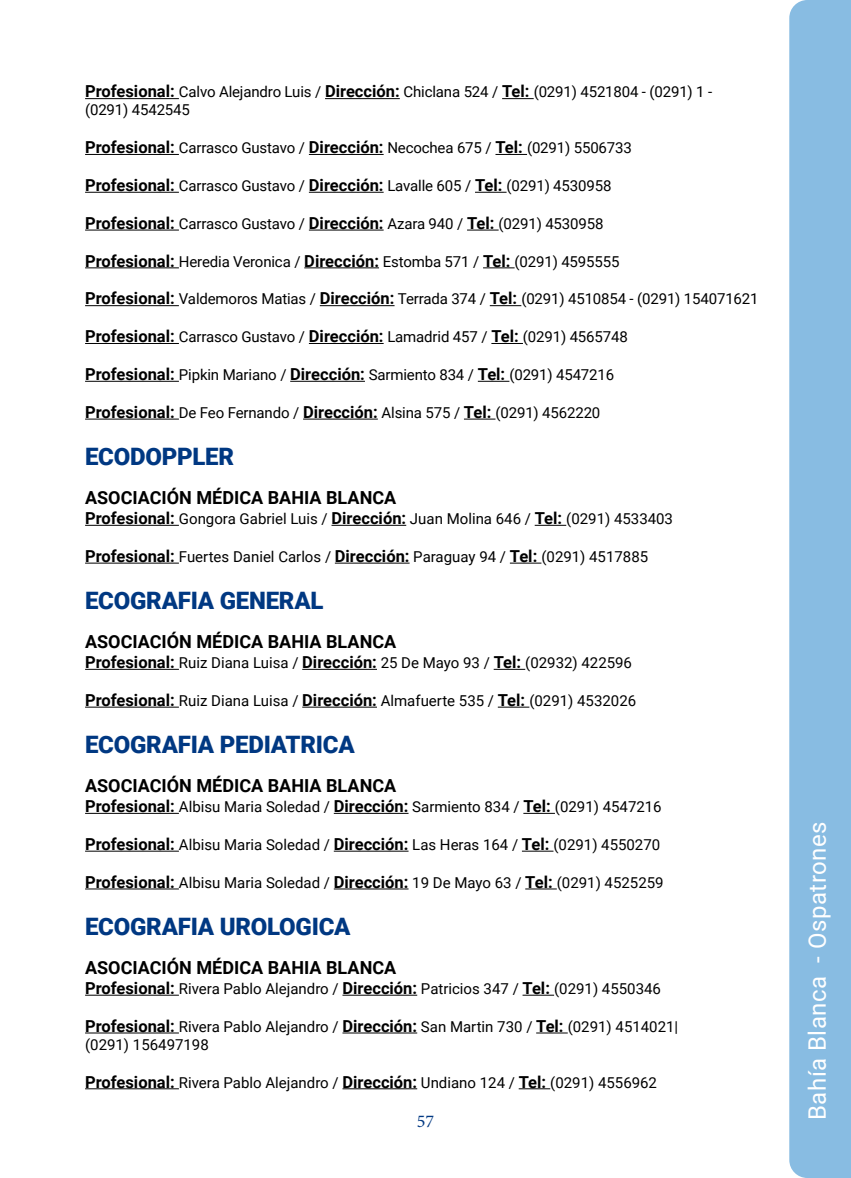
<style>
.page{position:relative;width:851px;height:1178px;background:#fff}
.page>*{position:absolute;margin:0;border:0;box-sizing:border-box;transform-origin:0 0}
.t1{font:900 24px "Roboto";letter-spacing:-.01em;color:#003882}
.t2{font:24px "Roboto";letter-spacing:.02em;color:#fff}
.t3{font:700 18px "Roboto";color:#000}
.t4{font:18px "Minion Pro";color:#003882}
.t5{font:15px/18px "Roboto";letter-spacing:-.005em;color:#000}
.s1{font-weight:700;font-size:16.5px}
</style>
<div class="page">
<div style="left:789px;top:0;width:61px;height:1178px;background:#88bce2"></div>
<hr style="left:85px;top:98px;width:94px;height:1px;background:#000">
<hr style="left:325px;top:98px;width:75px;height:1px;background:#000">
<hr style="left:502px;top:98px;width:31px;height:1px;background:#000">
<hr style="left:85px;top:154px;width:94px;height:1px;background:#000">
<hr style="left:309px;top:154px;width:74px;height:1px;background:#000">
<hr style="left:495px;top:154px;width:32px;height:1px;background:#000">
<hr style="left:85px;top:192px;width:94px;height:1px;background:#000">
<hr style="left:309px;top:192px;width:74px;height:1px;background:#000">
<hr style="left:475px;top:192px;width:31px;height:1px;background:#000">
<hr style="left:85px;top:230px;width:94px;height:1px;background:#000">
<hr style="left:309px;top:230px;width:74px;height:1px;background:#000">
<hr style="left:467px;top:230px;width:31px;height:1px;background:#000">
<hr style="left:85px;top:267px;width:94px;height:1px;background:#000">
<hr style="left:304px;top:267px;width:75px;height:1px;background:#000">
<hr style="left:483px;top:267px;width:31px;height:1px;background:#000">
<hr style="left:85px;top:305px;width:94px;height:1px;background:#000">
<hr style="left:320px;top:305px;width:74px;height:1px;background:#000">
<hr style="left:489px;top:305px;width:32px;height:1px;background:#000">
<hr style="left:85px;top:343px;width:94px;height:1px;background:#000">
<hr style="left:309px;top:343px;width:74px;height:1px;background:#000">
<hr style="left:491px;top:343px;width:32px;height:1px;background:#000">
<hr style="left:85px;top:381px;width:94px;height:1px;background:#000">
<hr style="left:290px;top:381px;width:75px;height:1px;background:#000">
<hr style="left:478px;top:381px;width:31px;height:1px;background:#000">
<hr style="left:85px;top:419px;width:94px;height:1px;background:#000">
<hr style="left:303px;top:419px;width:75px;height:1px;background:#000">
<hr style="left:464px;top:419px;width:31px;height:1px;background:#000">
<hr style="left:85px;top:525px;width:94px;height:1px;background:#000">
<hr style="left:331px;top:525px;width:75px;height:1px;background:#000">
<hr style="left:534px;top:525px;width:32px;height:1px;background:#000">
<hr style="left:85px;top:563px;width:94px;height:1px;background:#000">
<hr style="left:335px;top:563px;width:74px;height:1px;background:#000">
<hr style="left:510px;top:563px;width:31px;height:1px;background:#000">
<hr style="left:85px;top:669px;width:94px;height:1px;background:#000">
<hr style="left:302px;top:669px;width:75px;height:1px;background:#000">
<hr style="left:493px;top:669px;width:32px;height:1px;background:#000">
<hr style="left:85px;top:707px;width:94px;height:1px;background:#000">
<hr style="left:302px;top:707px;width:75px;height:1px;background:#000">
<hr style="left:497px;top:707px;width:32px;height:1px;background:#000">
<hr style="left:85px;top:813px;width:94px;height:1px;background:#000">
<hr style="left:334px;top:813px;width:74px;height:1px;background:#000">
<hr style="left:523px;top:813px;width:32px;height:1px;background:#000">
<hr style="left:85px;top:851px;width:94px;height:1px;background:#000">
<hr style="left:334px;top:851px;width:74px;height:1px;background:#000">
<hr style="left:522px;top:851px;width:31px;height:1px;background:#000">
<hr style="left:85px;top:888px;width:94px;height:1px;background:#000">
<hr style="left:334px;top:888px;width:74px;height:1px;background:#000">
<hr style="left:525px;top:888px;width:31px;height:1px;background:#000">
<hr style="left:85px;top:995px;width:94px;height:1px;background:#000">
<hr style="left:342px;top:995px;width:75px;height:1px;background:#000">
<hr style="left:522px;top:995px;width:32px;height:1px;background:#000">
<hr style="left:85px;top:1032px;width:94px;height:1px;background:#000">
<hr style="left:342px;top:1032px;width:75px;height:1px;background:#000">
<hr style="left:536px;top:1032px;width:31px;height:1px;background:#000">
<hr style="left:85px;top:1088px;width:94px;height:1px;background:#000">
<hr style="left:342px;top:1088px;width:75px;height:1px;background:#000">
<hr style="left:518px;top:1088px;width:32px;height:1px;background:#000">
<p class="t5" style="left:85px;top:83px;width:628px"><span class="s1">Profesional:</span> Calvo Alejandro Luis / <span class="s1">Dirección:</span> Chiclana 524 / <span class="s1">Tel:</span> (0291) 4521804 - (0291) 1 - (0291) 4542545</p>
<p class="t5" style="left:85px;top:138px;width:548px"><span class="s1">Profesional:</span> Carrasco Gustavo / <span class="s1">Dirección:</span> Necochea 675 / <span class="s1">Tel:</span> (0291) 5506733</p>
<p class="t5" style="left:85px;top:176px;width:527px"><span class="s1">Profesional:</span> Carrasco Gustavo / <span class="s1">Dirección:</span> Lavalle 605 / <span class="s1">Tel:</span> (0291) 4530958</p>
<p class="t5" style="left:85px;top:214px;width:520px"><span class="s1">Profesional:</span> Carrasco Gustavo / <span class="s1">Dirección:</span> Azara 940 / <span class="s1">Tel:</span> (0291) 4530958</p>
<p class="t5" style="left:85px;top:252px;width:536px"><span class="s1">Profesional:</span> Heredia Veronica / <span class="s1">Dirección:</span> Estomba 571 / <span class="s1">Tel:</span> (0291) 4595555</p>
<p class="t5" style="left:85px;top:290px;width:675px"><span class="s1">Profesional:</span> Valdemoros Matias / <span class="s1">Dirección:</span> Terrada 374 / <span class="s1">Tel:</span> (0291) 4510854 - (0291) 154071621</p>
<p class="t5" style="left:85px;top:327px;width:544px"><span class="s1">Profesional:</span> Carrasco Gustavo / <span class="s1">Dirección:</span> Lamadrid 457 / <span class="s1">Tel:</span> (0291) 4565748</p>
<p class="t5" style="left:85px;top:365px;width:530px"><span class="s1">Profesional:</span> Pipkin Mariano / <span class="s1">Dirección:</span> Sarmiento 834 / <span class="s1">Tel:</span> (0291) 4547216</p>
<p class="t5" style="left:85px;top:403px;width:516px"><span class="s1">Profesional:</span> De Feo Fernando / <span class="s1">Dirección:</span> Alsina 575 / <span class="s1">Tel:</span> (0291) 4562220</p>
<h1 class="t1" style="left:85px;top:439px;width:150px">ECODOPPLER</h1>
<p class="t3" style="left:85px;top:485px;width:312px">ASOCIACIÓN MÉDICA BAHIA BLANCA</p>
<p class="t5" style="left:85px;top:509px;width:589px"><span class="s1">Profesional:</span> Gongora Gabriel Luis / <span class="s1">Dirección:</span> Juan Molina 646 / <span class="s1">Tel:</span> (0291) 4533403</p>
<p class="t5" style="left:85px;top:547px;width:564px"><span class="s1">Profesional:</span> Fuertes Daniel Carlos / <span class="s1">Dirección:</span> Paraguay 94 / <span class="s1">Tel:</span> (0291) 4517885</p>
<h1 class="t1" style="left:85px;top:583px;width:240px">ECOGRAFIA GENERAL</h1>
<p class="t3" style="left:85px;top:629px;width:312px">ASOCIACIÓN MÉDICA BAHIA BLANCA</p>
<p class="t5" style="left:85px;top:653px;width:548px"><span class="s1">Profesional:</span> Ruiz Diana Luisa / <span class="s1">Dirección:</span> 25 De Mayo 93 / <span class="s1">Tel:</span> (02932) 422596</p>
<p class="t5" style="left:85px;top:691px;width:552px"><span class="s1">Profesional:</span> Ruiz Diana Luisa / <span class="s1">Dirección:</span> Almafuerte 535 / <span class="s1">Tel:</span> (0291) 4532026</p>
<h1 class="t1" style="left:85px;top:727px;width:271px">ECOGRAFIA PEDIATRICA</h1>
<p class="t3" style="left:85px;top:773px;width:312px">ASOCIACIÓN MÉDICA BAHIA BLANCA</p>
<p class="t5" style="left:85px;top:797px;width:578px"><span class="s1">Profesional:</span> Albisu Maria Soledad / <span class="s1">Dirección:</span> Sarmiento 834 / <span class="s1">Tel:</span> (0291) 4547216</p>
<p class="t5" style="left:85px;top:835px;width:576px"><span class="s1">Profesional:</span> Albisu Maria Soledad / <span class="s1">Dirección:</span> Las Heras 164 / <span class="s1">Tel:</span> (0291) 4550270</p>
<p class="t5" style="left:85px;top:873px;width:580px"><span class="s1">Profesional:</span> Albisu Maria Soledad / <span class="s1">Dirección:</span> 19 De Mayo 63 / <span class="s1">Tel:</span> (0291) 4525259</p>
<h1 class="t1" style="left:85px;top:909px;width:267px">ECOGRAFIA UROLOGICA</h1>
<p class="t3" style="left:85px;top:955px;width:312px">ASOCIACIÓN MÉDICA BAHIA BLANCA</p>
<p class="t5" style="left:85px;top:979px;width:577px"><span class="s1">Profesional:</span> Rivera Pablo Alejandro / <span class="s1">Dirección:</span> Patricios 347 / <span class="s1">Tel:</span> (0291) 4550346</p>
<p class="t5" style="left:85px;top:1017px;width:594px"><span class="s1">Profesional:</span> Rivera Pablo Alejandro / <span class="s1">Dirección:</span> San Martin 730 / <span class="s1">Tel:</span> (0291) 4514021| (0291) 156497198</p>
<p class="t5" style="left:85px;top:1073px;width:573px"><span class="s1">Profesional:</span> Rivera Pablo Alejandro / <span class="s1">Dirección:</span> Undiano 124 / <span class="s1">Tel:</span> (0291) 4556962</p>
<p class="t4" style="left:417px;top:1109px;width:19px">57</p>
<h1 class="t2" style="left:800px;top:1120px;width:300px;rotate:-90deg">Bahía Blanca - Ospatrones</h1>
</div>
